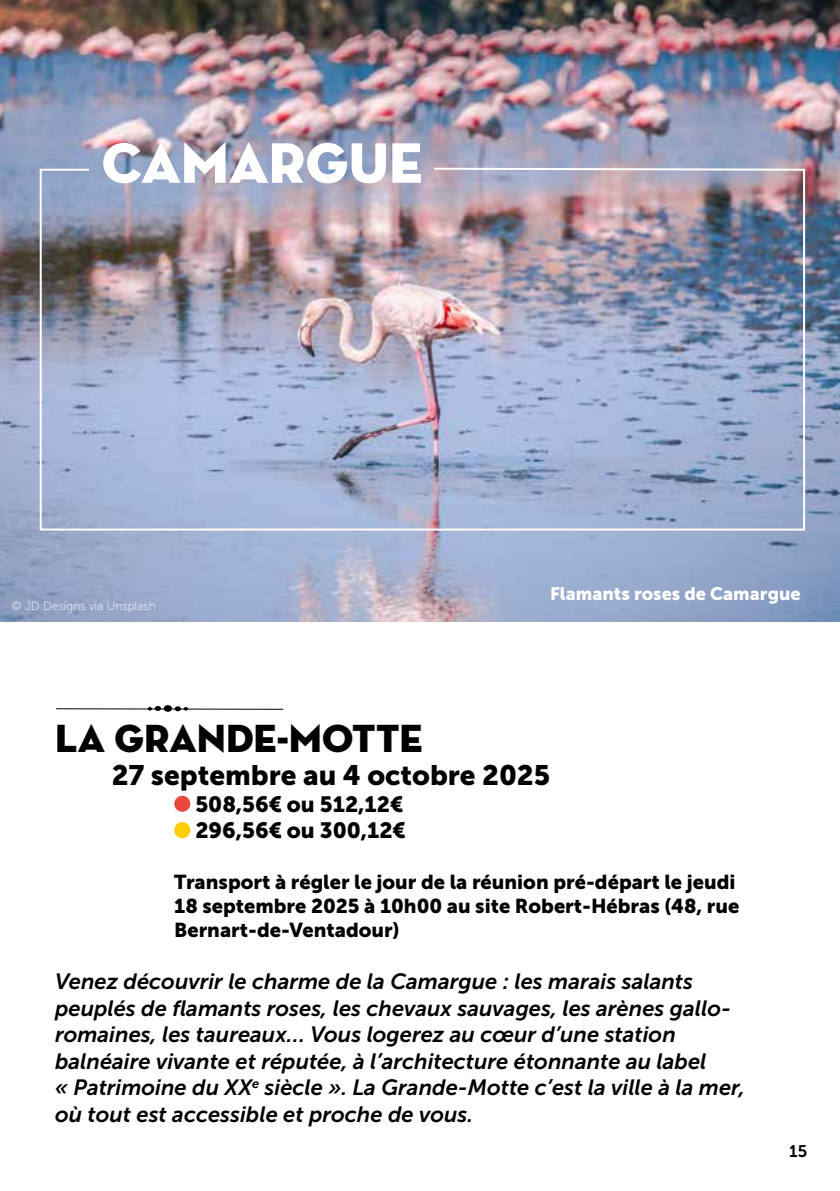
<style>
.page{position:relative;width:840px;height:1191px;background:#fff}
.page>*{position:absolute;margin:0;border:0;box-sizing:border-box;transform-origin:0 0}
.t1{font:58px "Neutra Disp Titling";color:#fff}
.t2{font:40px "Neutra Disp Titling";color:#000}
.t3{font:28px "Museo Sans 900";color:#000}
.t4{font:italic 22px/26.4px "Museo Sans 700";color:#000}
.t5{font:22px/26.4px "Museo Sans 900";color:#000}
.t6{font:20px/24px "Museo Sans 900";color:#000}
.t7{font:18px "Museo Sans 900";color:#fff}
.t8{font:16.8px "Museo Sans 700";color:#000}
.t9{font:12px "Museo Sans 100";color:#fff}
</style>
<div class="page">
<div style="left:174px;top:795px;width:16px;height:17px;background:#e9483f;border-radius:50%"></div>
<div style="left:174px;top:822px;width:16px;height:16px;background:#ffcd00;border-radius:50%"></div>
<img style="left:0;top:0;width:839px;height:621px">
<img style="left:39px;top:167px;width:766px;height:364px">
<hr style="left:56px;top:708px;width:227px;height:2px;background:#000">
<div style="left:164px;top:705px;width:8px;height:7px;background:#000;border-radius:50%"></div>
<svg style="left:148px;top:706px;width:13px;height:5px"></svg>
<svg style="left:175px;top:706px;width:13px;height:5px"></svg>
<h1 class="t1" style="left:102px;top:127px;width:322px">CAMARGUE</h1>
<p class="t9" style="left:11px;top:599px;width:146px">© JD Designs via Unsplash</p>
<p class="t7" style="left:549px;top:584px;width:252px">Flamants roses de Camargue</p>
<h2 class="t2" style="left:55px;top:713px;width:369px">LA GRANDE-MOTTE</h2>
<p class="t3" style="left:112px;top:759px;width:439px">27 septembre au 4 octobre 2025</p>
<p class="t5" style="left:195px;top:791px;width:212px">508,56€ ou 512,12€<br>296,56€ ou 300,12€</p>
<p class="t6" style="left:174px;top:869px;width:566px">Transport à régler le jour de la réunion pré-départ le jeudi<br>18 septembre 2025 à 10h00 au site Robert-Hébras (48, rue<br>Bernart-de-Ventadour)</p>
<p class="t4" style="left:55px;top:968px;width:691px">Venez découvrir le charme de la Camargue : les marais salants peuplés de flamants roses, les chevaux sauvages, les arènes gallo&shy;romaines, les taureaux… Vous logerez au cœur d’une station balnéaire vivante et réputée, à l’architecture étonnante au label<br>« Patrimoine du XX<sup>e</sup> siècle ». La Grande-Motte c’est la ville à la mer, où tout est accessible et proche de vous.</p>
<p class="t8" style="left:788px;top:1141px;width:20px">15</p>
</div>
